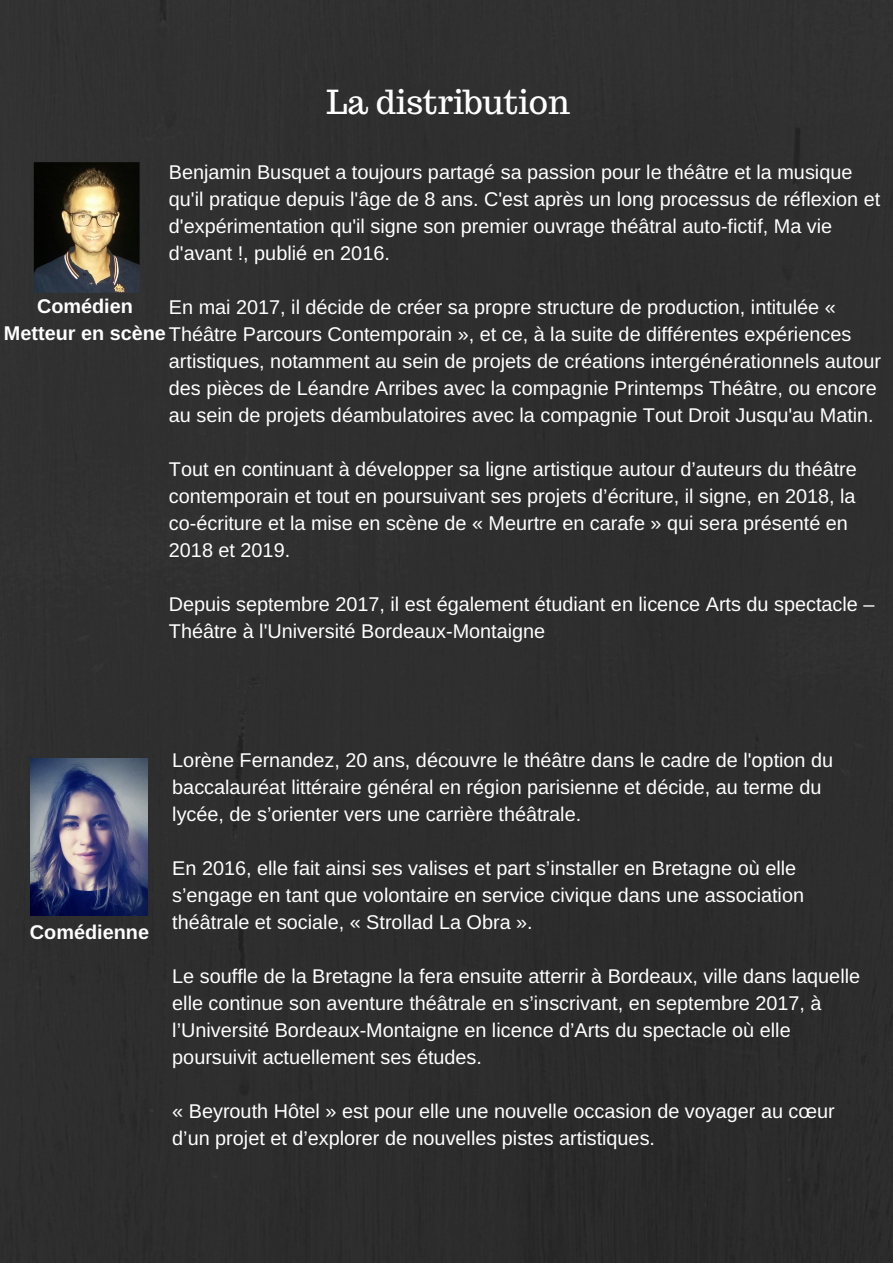
<style>
.page{position:relative;width:893px;height:1263px;background:#2e2e2e}
.page>*{position:absolute;margin:0;border:0;box-sizing:border-box;transform-origin:0 0}
.t1{font:33.15px "Trocchi";color:#fff}
.t2{font:19.8px/27px "Arimo";color:#fff}
.t3{font:700 19.8px "Arimo";color:#fff}
.s1{font-weight:700}
</style>
<div class="page">
<svg style="left:30px;top:759px;width:117px;height:156px;background:#5a5f81"></svg>
<img style="left:34px;top:162px;width:106px;height:131px">
<h1 class="t1" style="left:327px;top:80px;width:245px">La distribution</h1>
<p class="t2" style="left:169px;top:159px;width:713px">Benjamin Busquet a toujours partagé sa passion pour le théâtre et la musique qu'il pratique depuis l'âge de 8 ans. C'est après un long processus de réflexion et d'expérimentation qu'il signe son premier ouvrage théâtral auto-fictif, Ma vie d'avant !, publié en 2016.</p>
<p class="t2" style="left:169px;top:294px;width:668px">En mai 2017, il décide de créer sa propre structure de production, intitulée «</p>
<p class="t2" style="left:4px;top:321px;width:849px"><span class="s1">Metteur en scène</span>Théâtre Parcours Contemporain », et ce, à la suite de différentes expériences</p>
<p class="t2" style="left:169px;top:348px;width:714px">artistiques, notamment au sein de projets de créations intergénérationnels autour</p>
<p class="t2" style="left:169px;top:375px;width:709px">des pièces de Léandre Arribes avec la compagnie Printemps Théâtre, ou encore</p>
<p class="t2" style="left:169px;top:402px;width:706px">au sein de projets déambulatoires avec la compagnie Tout Droit Jusqu'au Matin.</p>
<p class="t2" style="left:169px;top:456px;width:689px">Tout en continuant à développer sa ligne artistique autour d’auteurs du théâtre contemporain et tout en poursuivant ses projets d’écriture, il signe, en 2018, la co-écriture et la mise en scène de « Meurtre en carafe » qui sera présenté en 2018 et 2019.</p>
<p class="t2" style="left:169px;top:591px;width:707px">Depuis septembre 2017, il est également étudiant en licence Arts du spectacle –<br>Théâtre à l'Université Bordeaux-Montaigne</p>
<p class="t3" style="left:37px;top:295px;width:97px">Comédien</p>
<p class="t3" style="left:30px;top:921px;width:121px">Comédienne</p>
<p class="t2" style="left:172px;top:746px;width:662px">Lorène Fernandez, 20 ans, découvre le théâtre dans le cadre de l'option du baccalauréat littéraire général en région parisienne et décide, au terme du lycée, de s’orienter vers une carrière théâtrale.</p>
<p class="t2" style="left:172px;top:854px;width:633px">En 2016, elle fait ainsi ses valises et part s’installer en Bretagne où elle s’engage en tant que volontaire en service civique dans une association théâtrale et sociale, « Strollad La Obra ».</p>
<p class="t2" style="left:172px;top:963px;width:689px">Le souffle de la Bretagne la fera ensuite atterrir à Bordeaux, ville dans laquelle elle continue son aventure théâtrale en s’inscrivant, en septembre 2017, à l’Université Bordeaux-Montaigne en licence d’Arts du spectacle où elle poursuivit actuellement ses études.</p>
<p class="t2" style="left:172px;top:1098px;width:664px">« Beyrouth Hôtel » est pour elle une nouvelle occasion de voyager au cœur d’un projet et d’explorer de nouvelles pistes artistiques.</p>
</div>
